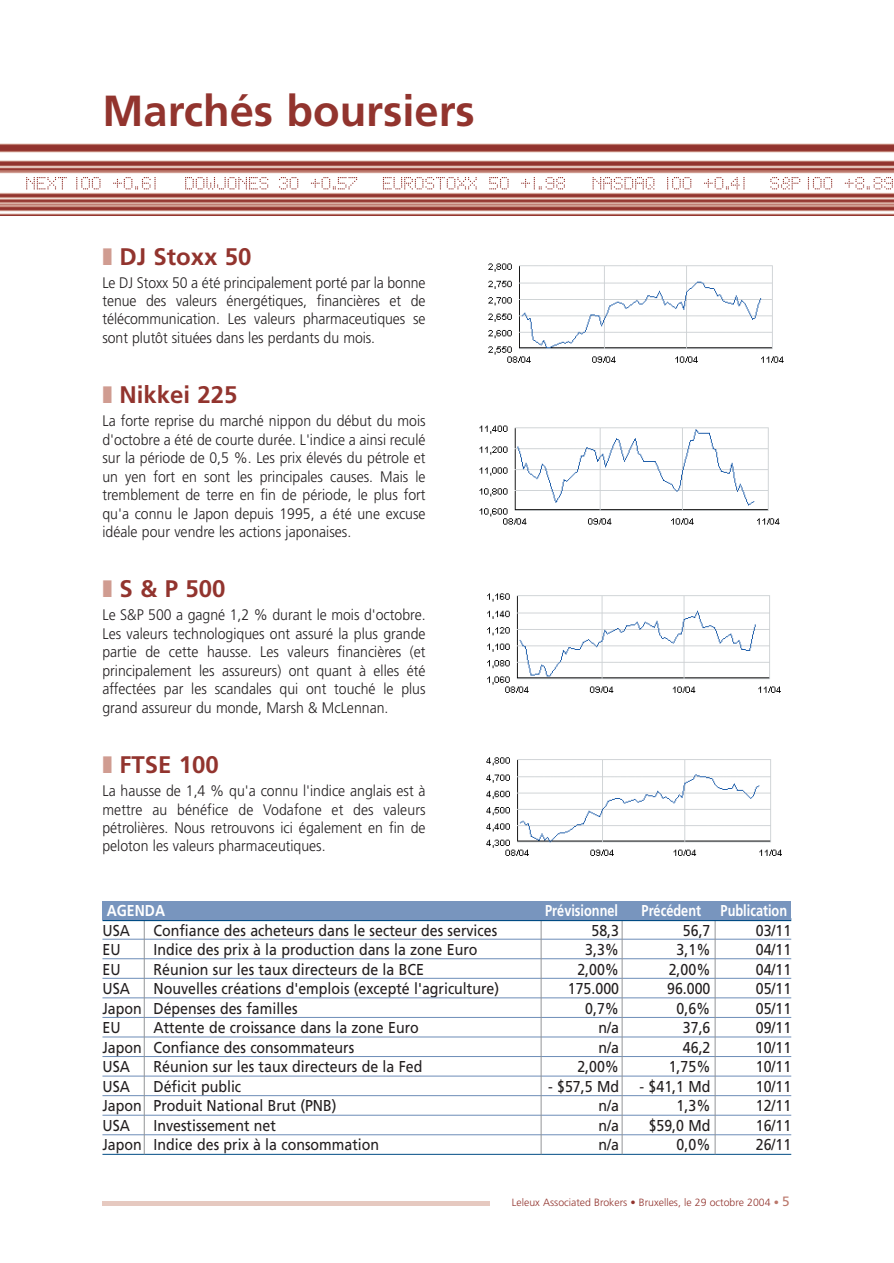
<style>
.page{position:relative;width:894px;height:1263px;background:#fff}
.page>*{position:absolute;margin:0;border:0;box-sizing:border-box;transform-origin:0 0}
.t1{font:700 43.5px "Frutiger";color:#92342e}
.t2{font:700 24px "Frutiger";color:#92342e}
.t3{font:15.75px "Frutiger";color:#231f20;scale:.9 1}
.t4{font:700 15.75px "Frutiger";color:#fff;scale:.81 1}
.t5{font:700 15.75px "Frutiger";color:#fff;scale:.89 1}
.t6{font:300 15.3px/18.5px "Frutiger";color:#231f20;text-align:justify;scale:.92 1}
.t7{font:300 10.5px "Frutiger";color:#92342e}
.s1{color:#d09c91}
.s2{color:#bb776b}
.s3{font-weight:400;font-size:13.5px;color:#bb776b}
</style>
<div class="page">
<hr style="left:102px;top:939px;width:689px;height:1px;background:#6d8db8">
<hr style="left:102px;top:958px;width:689px;height:1px;background:#6d8db8">
<hr style="left:102px;top:978px;width:689px;height:1px;background:#6d8db8">
<hr style="left:102px;top:997px;width:689px;height:1px;background:#6d8db8">
<hr style="left:102px;top:1017px;width:689px;height:1px;background:#6d8db8">
<hr style="left:102px;top:1037px;width:689px;height:1px;background:#6d8db8">
<hr style="left:102px;top:1056px;width:689px;height:1px;background:#6d8db8">
<hr style="left:102px;top:1076px;width:689px;height:1px;background:#6d8db8">
<hr style="left:102px;top:1095px;width:689px;height:1px;background:#6d8db8">
<hr style="left:102px;top:1115px;width:689px;height:1px;background:#6d8db8">
<hr style="left:102px;top:1134px;width:689px;height:1px;background:#6d8db8">
<hr style="left:102px;top:1154px;width:689px;height:1px;background:#004b84">
<hr style="left:144px;top:920px;width:1px;height:234px;background:#939598">
<hr style="left:715px;top:920px;width:1px;height:234px;background:#939598">
<hr style="left:622px;top:920px;width:1px;height:234px;background:#939598">
<hr style="left:541px;top:920px;width:1px;height:234px;background:#939598">
<hr style="left:102px;top:918px;width:689px;height:3px;background:#004b84">
<div style="left:102px;top:901px;width:689px;height:19px;background:#7895be"></div>
<hr style="left:102px;top:1202px;width:689px;height:4px;background:#e6c9c0">
<div style="left:490px;top:1195px;width:301px;height:23px;background:#fff"></div>
<img style="left:488px;top:263px;width:296px;height:100px">
<img style="left:479px;top:425px;width:301px;height:100px">
<img style="left:487px;top:593px;width:294px;height:100px">
<img style="left:486px;top:757px;width:296px;height:99px">
<img style="left:0;top:143px;width:894px;height:73px">
<svg style="left:26px;top:177px;width:41px;height:12px"></svg>
<svg style="left:76px;top:177px;width:25px;height:12px"></svg>
<svg style="left:113px;top:177px;width:43px;height:12px"></svg>
<svg style="left:185px;top:177px;width:83px;height:12px"></svg>
<svg style="left:279px;top:177px;width:19px;height:12px"></svg>
<svg style="left:311px;top:177px;width:46px;height:12px"></svg>
<svg style="left:383px;top:177px;width:94px;height:12px"></svg>
<svg style="left:489px;top:177px;width:20px;height:12px"></svg>
<svg style="left:521px;top:177px;width:44px;height:12px"></svg>
<svg style="left:593px;top:177px;width:61px;height:12px"></svg>
<svg style="left:667px;top:177px;width:24px;height:12px"></svg>
<svg style="left:704px;top:177px;width:41px;height:12px"></svg>
<svg style="left:770px;top:177px;width:30px;height:12px"></svg>
<svg style="left:808px;top:177px;width:24px;height:12px"></svg>
<svg style="left:845px;top:177px;width:48px;height:12px"></svg>
<h1 class="t1" style="left:102px;top:94px;width:374px">Marchés boursiers</h1>
<h2 class="t2" style="left:102px;top:247px;width:151px"><span class="s1">❚</span> DJ Stoxx 50</h2>
<p class="t6" style="left:102px;top:274px;width:353px">Le DJ Stoxx 50 a été principalement porté par la bonne tenue des valeurs énergétiques, financières et de télécommunication. Les valeurs pharmaceutiques se sont plutôt situées dans les perdants du mois.</p>
<h2 class="t2" style="left:102px;top:385px;width:137px"><span class="s1">❚</span> Nikkei 225</h2>
<p class="t6" style="left:102px;top:413px;width:353px">La forte reprise du marché nippon du début du mois d'octobre a été de courte durée. L'indice a ainsi reculé sur la période de 0,5 %. Les prix élevés du pétrole et un yen fort en sont les principales causes. Mais le tremblement de terre en fin de période, le plus fort qu'a connu le Japon depuis 1995, a été une excuse idéale pour vendre les actions japonaises.</p>
<h2 class="t2" style="left:102px;top:579px;width:125px"><span class="s1">❚</span> S &amp; P 500</h2>
<p class="t6" style="left:102px;top:607px;width:353px">Le S&amp;P 500 a gagné 1,2 % durant le mois d'octobre.<br>Les valeurs technologiques ont assuré la plus grande partie de cette hausse. Les valeurs financières (et principalement les assureurs) ont quant à elles été affectées par les scandales qui ont touché le plus grand assureur du monde, Marsh &amp; McLennan.</p>
<h2 class="t2" style="left:102px;top:755px;width:118px"><span class="s1">❚</span> FTSE 100</h2>
<p class="t6" style="left:102px;top:783px;width:353px">La hausse de 1,4 % qu'a connu l'indice anglais est à mettre au bénéfice de Vodafone et des valeurs pétrolières. Nous retrouvons ici également en fin de peloton les valeurs pharmaceutiques.</p>
<p class="t5" style="left:107px;top:904px;width:67px">AGENDA</p>
<p class="t4" style="left:545px;top:904px;width:92px">Prévisionnel</p>
<p class="t4" style="left:642px;top:904px;width:181px">Précédent Publication</p>
<p class="t3" style="left:102px;top:924px;width:32px">USA</p>
<p class="t3" style="left:153px;top:924px;width:383px">Confiance des acheteurs dans le secteur des services</p>
<p class="t3" style="left:592px;top:924px;width:32px">58,3</p>
<p class="t3" style="left:683px;top:924px;width:32px">56,7</p>
<p class="t3" style="left:756px;top:924px;width:41px">03/11</p>
<p class="t3" style="left:102px;top:943px;width:22px">EU</p>
<p class="t3" style="left:153px;top:943px;width:362px">Indice des prix à la production dans la zone Euro</p>
<p class="t3" style="left:585px;top:943px;width:39px">3,3%</p>
<p class="t3" style="left:677px;top:943px;width:39px">3,1%</p>
<p class="t3" style="left:756px;top:943px;width:41px">04/11</p>
<p class="t3" style="left:102px;top:963px;width:22px">EU</p>
<p class="t3" style="left:153px;top:963px;width:302px">Réunion sur les taux directeurs de la BCE</p>
<p class="t3" style="left:577px;top:963px;width:48px">2,00%</p>
<p class="t3" style="left:669px;top:963px;width:48px">2,00%</p>
<p class="t3" style="left:756px;top:963px;width:41px">04/11</p>
<p class="t3" style="left:102px;top:982px;width:32px">USA</p>
<p class="t3" style="left:153px;top:982px;width:386px">Nouvelles créations d'emplois (excepté l'agriculture)</p>
<p class="t3" style="left:568px;top:982px;width:58px">175.000</p>
<p class="t3" style="left:667px;top:982px;width:50px">96.000</p>
<p class="t3" style="left:756px;top:982px;width:41px">05/11</p>
<p class="t3" style="left:102px;top:1002px;width:218px">Japon Dépenses des familles</p>
<p class="t3" style="left:585px;top:1002px;width:39px">0,7%</p>
<p class="t3" style="left:677px;top:1002px;width:39px">0,6%</p>
<p class="t3" style="left:756px;top:1002px;width:41px">05/11</p>
<p class="t3" style="left:102px;top:1021px;width:22px">EU</p>
<p class="t3" style="left:153px;top:1021px;width:296px">Attente de croissance dans la zone Euro</p>
<p class="t3" style="left:599px;top:1021px;width:24px">n/a</p>
<p class="t3" style="left:683px;top:1021px;width:32px">37,6</p>
<p class="t3" style="left:756px;top:1021px;width:41px">09/11</p>
<p class="t3" style="left:102px;top:1041px;width:281px">Japon Confiance des consommateurs</p>
<p class="t3" style="left:599px;top:1041px;width:24px">n/a</p>
<p class="t3" style="left:683px;top:1041px;width:32px">46,2</p>
<p class="t3" style="left:756px;top:1041px;width:41px">10/11</p>
<p class="t3" style="left:102px;top:1060px;width:32px">USA</p>
<p class="t3" style="left:153px;top:1060px;width:300px">Réunion sur les taux directeurs de la Fed</p>
<p class="t3" style="left:577px;top:1060px;width:48px">2,00%</p>
<p class="t3" style="left:669px;top:1060px;width:48px">1,75%</p>
<p class="t3" style="left:756px;top:1060px;width:41px">10/11</p>
<p class="t3" style="left:102px;top:1080px;width:32px">USA</p>
<p class="t3" style="left:153px;top:1080px;width:99px">Déficit public</p>
<p class="t3" style="left:548px;top:1080px;width:80px">- $57,5 Md</p>
<p class="t3" style="left:640px;top:1080px;width:80px">- $41,1 Md</p>
<p class="t3" style="left:756px;top:1080px;width:41px">10/11</p>
<p class="t3" style="left:102px;top:1099px;width:262px">Japon Produit National Brut (PNB)</p>
<p class="t3" style="left:599px;top:1099px;width:24px">n/a</p>
<p class="t3" style="left:677px;top:1099px;width:39px">1,3%</p>
<p class="t3" style="left:756px;top:1099px;width:41px">12/11</p>
<p class="t3" style="left:102px;top:1119px;width:32px">USA</p>
<p class="t3" style="left:153px;top:1119px;width:138px">Investissement net</p>
<p class="t3" style="left:599px;top:1119px;width:24px">n/a</p>
<p class="t3" style="left:649px;top:1119px;width:70px">$59,0 Md</p>
<p class="t3" style="left:756px;top:1119px;width:41px">16/11</p>
<p class="t3" style="left:102px;top:1138px;width:309px">Japon Indice des prix à la consommation</p>
<p class="t3" style="left:599px;top:1138px;width:24px">n/a</p>
<p class="t3" style="left:677px;top:1138px;width:39px">0,0%</p>
<p class="t3" style="left:756px;top:1138px;width:41px">26/11</p>
<p class="t7" style="left:512px;top:1199px;width:279px">Leleux Associated Brokers • Bruxelles, le 29 octobre 2004 <span class="s2">•</span> <span class="s3">5</span></p>
</div>
